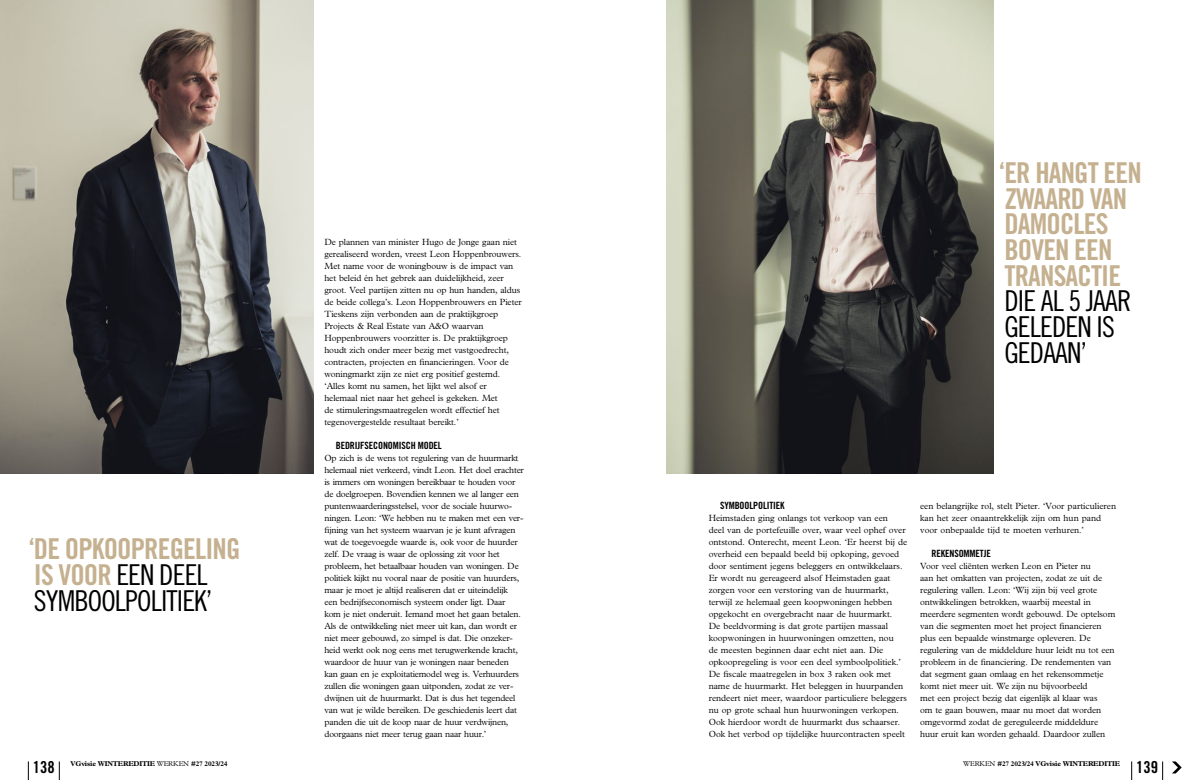
<style>
.page{position:relative;width:1191px;height:780px;background:#fff}
.page>*{position:absolute;margin:0;border:0;box-sizing:border-box;transform-origin:0 0}
.t1{font:28.8px/25.6px "Trade Gothic Bold Cond Twenty";letter-spacing:-.03em;color:#c5b190}
.t2{font:28.8px/25.6px "Trade Gothic Cond Eighteen";letter-spacing:-.03em;color:#000}
.t3{font:16.5px "Trade Gothic Bold Cond Twenty";color:#000}
.t4{font:10px "Trade Gothic Bold Cond Twenty";letter-spacing:-.01em;color:#000}
.t5{font:300 9px/12px "M Plantin";letter-spacing:-.01em;color:#000}
.t6{font:700 7px "M Plantin";letter-spacing:-.02em;color:#000}
.s1{font-family:"Trade Gothic Bold Cond Twenty";color:#c5b190}
.s2{font-weight:300}
</style>
<div class="page">
<svg style="left:1172px;top:761px;width:9px;height:12px"></svg>
<svg style="left:28px;top:761px;width:1px;height:19px"></svg>
<svg style="left:59px;top:761px;width:1px;height:19px"></svg>
<svg style="left:1162px;top:761px;width:1px;height:19px"></svg>
<svg style="left:1131px;top:761px;width:1px;height:19px"></svg>
<img style="left:666px;top:0;width:327px;height:473px">
<img style="left:0;top:0;width:313px;height:473px">
<h1 class="t1" style="left:28px;top:536px;width:214px">‘ DE OPKOOPREGELING</h1>
<h1 class="t2" style="left:34px;top:561px;width:180px"><span class="s1">IS VOOR</span> EEN DEEL<br>SYMBOOLPOLITIEK’</h1>
<p class="t5" style="left:324px;top:236px;width:199px">De plannen van minister Hugo de Jonge gaan niet gerealiseerd worden, vreest Leon Hoppenbrouwers.<br>Met name voor de woningbouw is de impact van het beleid én het gebrek aan duidelijkheid, zeer groot. Veel partijen zitten nu op hun handen, aldus de beide collega’s. Leon Hoppenbrouwers en Pieter Tieskens zijn verbonden aan de praktijkgroep Projects &amp; Real Estate van A&amp;O waarvan Hoppenbrouwers voorzitter is. De praktijkgroep houdt zich onder meer bezig met vastgoedrecht, contracten, projecten en financieringen. Voor de woningmarkt zijn ze niet erg positief gestemd. ‘Alles komt nu samen, het lijkt wel alsof er helemaal niet naar het geheel is gekeken. Met<br>de stimuleringsmaatregelen wordt effectief het tegenovergestelde resultaat bereikt.’</p>
<p class="t4" style="left:336px;top:439px;width:35px">BEDRIJFSECONO</p>
<p class="t4" style="left:393px;top:439px;width:11px">MISCH</p>
<p class="t4" style="left:418px;top:439px;width:21px">MODEL</p>
<p class="t5" style="left:324px;top:452px;width:201px">Op zich is de wens tot regulering van de huurmarkt helemaal niet verkeerd, vindt Leon. Het doel erachter is immers om woningen bereikbaar te houden voor de doelgroepen. Bovendien kennen we al langer een puntenwaarderingsstelsel, voor de sociale huurwo&shy;ningen. Leon: ‘We hebben nu te maken met een ver&shy;fijning van het systeem waarvan je je kunt afvragen wat de toegevoegde waarde is, ook voor de huurder zelf. De vraag is waar de oplossing zit voor het probleem, het betaalbaar houden van woningen. De politiek kijkt nu vooral naar de positie van huurders, maar je moet je altijd realiseren dat er uiteindelijk<br>een bedrijfseconomisch systeem onder ligt. Daar kom je niet onderuit. Iemand moet het gaan betalen.<br>Als de ontwikkeling niet meer uit kan, dan wordt er niet meer gebouwd, zo simpel is dat. Die onzeker&shy;heid werkt ook nog eens met terugwerkende kracht, waardoor de huur van je woningen naar beneden kan gaan en je exploitatiemodel weg is. Verhuurders zullen die woningen gaan uitponden, zodat ze ver&shy;dwijnen uit de huurmarkt. Dat is dus het tegendeel van wat je wilde bereiken. De geschiedenis leert dat panden die uit de koop naar de huur verdwijnen, doorgaans niet meer terug gaan naar huur.’</p>
<h1 class="t1" style="left:999px;top:160px;width:144px">‘ER HANGT EEN<br>ZWAARD VAN<br>DAMOCLES<br>BOVEN EEN<br>TRANSACTIE</h1>
<h1 class="t2" style="left:1004px;top:288px;width:128px">DIE AL 5 JAAR<br>GELEDEN IS<br>GEDAAN’</h1>
<p class="t4" style="left:720px;top:499px;width:21px">SYMBOOL</p>
<p class="t4" style="left:753px;top:499px;width:25px">POLITIEK</p>
<p class="t5" style="left:708px;top:512px;width:200px">Heimstaden ging onlangs tot verkoop van een<br>deel van de portefeuille over, waar veel ophef over ontstond. Onterecht, meent Leon. ‘Er heerst bij de overheid een bepaald beeld bij opkoping, gevoed door sentiment jegens beleggers en ontwikkelaars.<br>Er wordt nu gereageerd alsof Heimstaden gaat zorgen voor een verstoring van de huurmarkt, terwijl ze helemaal geen koopwoningen hebben opgekocht en overgebracht naar de huurmarkt.<br>De beeldvorming is dat grote partijen massaal koopwoningen in huurwoningen omzetten, nou<br>de meesten beginnen daar echt niet aan. Die opkoopregeling is voor een deel symboolpolitiek.’ De fiscale maatregelen in box 3 raken ook met name de huurmarkt. Het beleggen in huurpanden rendeert niet meer, waardoor particuliere beleggers nu op grote schaal hun huurwoningen verkopen.<br>Ook hierdoor wordt de huurmarkt dus schaarser.<br>Ook het verbod op tijdelijke huurcontracten speelt</p>
<p class="t5" style="left:920px;top:500px;width:197px">een belangrijke rol, stelt Pieter. ‘Voor particulieren kan het zeer onaantrekkelijk zijn om hun pand voor onbepaalde tijd te moeten verhuren.’</p>
<p class="t4" style="left:931px;top:547px;width:11px">REKENSO</p>
<p class="t4" style="left:963px;top:547px;width:25px">MMETJE</p>
<p class="t5" style="left:920px;top:560px;width:197px">Voor veel cliënten werken Leon en Pieter nu<br>aan het omkatten van projecten, zodat ze uit de regulering vallen. Leon: ‘Wij zijn bij veel grote ontwikkelingen betrokken, waarbij meestal in meerdere segmenten wordt gebouwd. De optelsom van die segmenten moet het project financieren plus een bepaalde winstmarge opleveren. De regulering van de middeldure huur leidt nu tot een probleem in de financiering. De rendementen van dat segment gaan omlaag en het rekensommetje komt niet meer uit. We zijn nu bijvoorbeeld<br>met een project bezig dat eigenlijk al klaar was<br>om te gaan bouwen, maar nu moet dat worden omgevormd zodat de gereguleerde middeldure huur eruit kan worden gehaald. Daardoor zullen</p>
<h2 class="t3" style="left:33px;top:757px;width:23px">138</h2>
<p class="t6" style="left:71px;top:759px;width:158px">VGVISIE WINTEREDITIE <span class="s2">WERKEN</span> #27 2023/24</p>
<p class="t6" style="left:963px;top:759px;width:158px"><span class="s2">WERKEN</span> #27 2023/24 VGVISIE WINTEREDITIE</p>
<h2 class="t3" style="left:1136px;top:757px;width:23px">139</h2>
</div>
